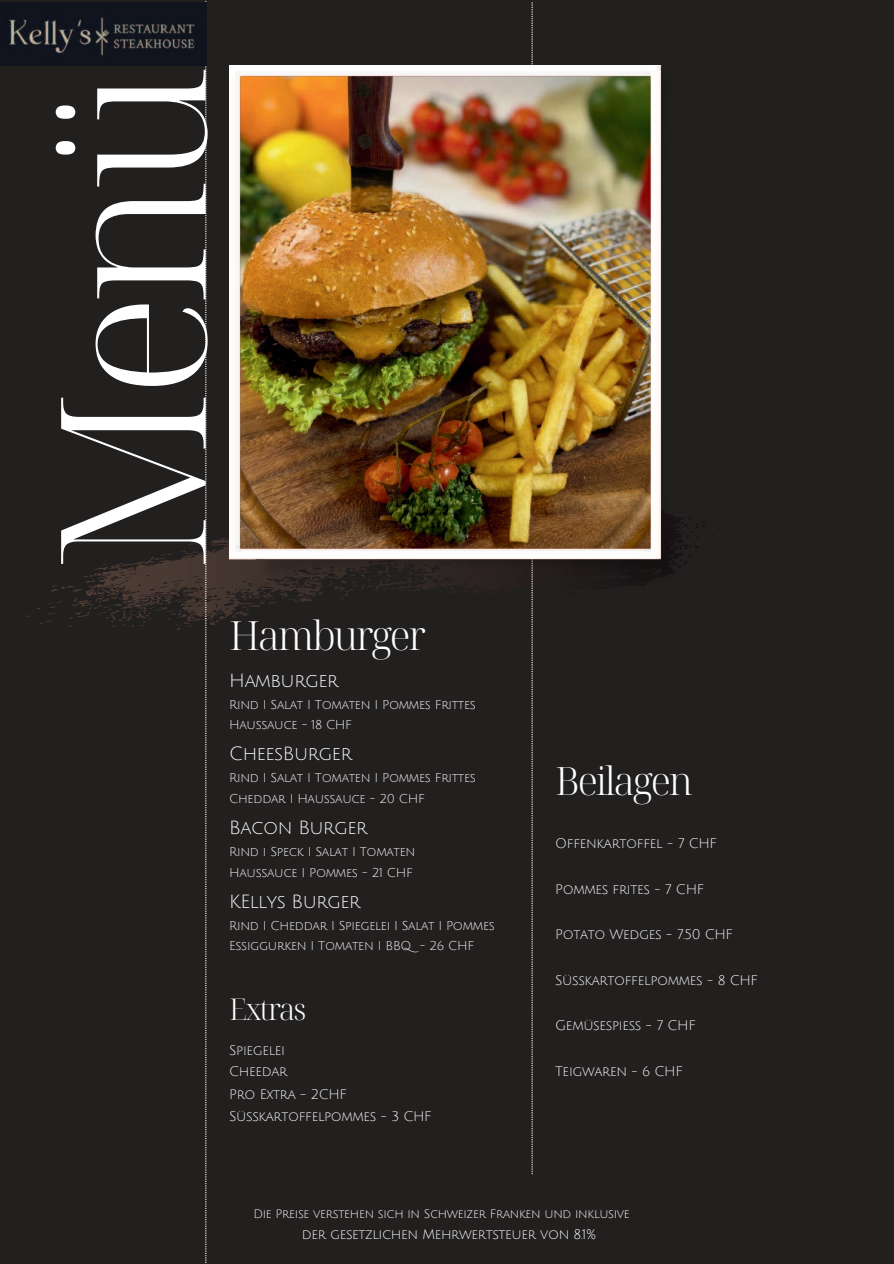
<style>
.page{position:relative;width:894px;height:1264px;background:#fff}
.page>*{position:absolute;margin:0;border:0;box-sizing:border-box;transform-origin:0 0}
.t1{font:300 202.2px "Noto Serif Display";color:#fff}
.t2{font:300 40.2px "Noto Serif Display";letter-spacing:-.06em;color:#fff}
.t3{font:300 39px "Noto Serif Display";letter-spacing:-.06em;color:#fff}
.t4{font:300 29.85px "Noto Serif Display";letter-spacing:-.06em;color:#fff}
.t5{font:18.6px "Julius Sans One";letter-spacing:-.025em;color:#fff}
.t6{font:13.5px/22px "Julius Sans One";letter-spacing:-.025em;color:#fff}
.t7{font:12.45px/20.7px "Julius Sans One";letter-spacing:-.025em;color:#fff}
.t8{font:12px "Julius Sans One";letter-spacing:-.025em;color:#fff}
</style>
<div class="page">
<div style="left:0;top:0;width:893px;height:1263px;background:#221f1f"></div>
<img style="left:51px;top:494px;width:654px;height:97px">
<svg style="left:531px;top:2px;width:1px;height:1172px"></svg>
<svg style="left:205px;top:0;width:1px;height:1263px"></svg>
<img style="left:230px;top:65px;width:449px;height:519px">
<img style="left:0;top:2px;width:206px;height:63px">
<h1 class="t1" style="left:-4px;top:572px;width:508px;rotate:-90deg">Menü</h1>
<h2 class="t2" style="left:229px;top:608px;width:198px">Hamburger</h2>
<h3 class="t5" style="left:229px;top:670px;width:111px">Hamburger</h3>
<p class="t7" style="left:229px;top:694px;width:248px">Rind I Salat I Tomaten I Pommes Frittes<br>Haussauce - 18 CHF</p>
<h3 class="t5" style="left:229px;top:744px;width:124px">CheesBurger</h3>
<p class="t7" style="left:229px;top:768px;width:248px">Rind I Salat I Tomaten I Pommes Frittes<br>Cheddar I Haussauce - 20 CHF</p>
<h3 class="t5" style="left:229px;top:817px;width:140px">Bacon Burger</h3>
<p class="t7" style="left:229px;top:841px;width:187px">Rind i Speck I Salat I Tomaten<br>Haussauce I Pommes - 21 CHF</p>
<h3 class="t5" style="left:229px;top:891px;width:133px">KEllys Burger</h3>
<p class="t7" style="left:229px;top:915px;width:267px">Rind I Cheddar I Spiegelei I Salat I Pommes<br>Essiggurken I Tomaten I BBQ- 26 CHF</p>
<h3 class="t4" style="left:229px;top:988px;width:79px">Extras</h3>
<p class="t6" style="left:229px;top:1039px;width:204px">Spiegelei<br>Cheedar<br>Pro Extra - 2CHF<br>Süsskartoffelpommes - 3 CHF</p>
<h3 class="t3" style="left:555px;top:754px;width:139px">Beilagen</h3>
<p class="t6" style="left:555px;top:832px;width:163px">Offenkartoffel - 7 CHF</p>
<p class="t6" style="left:555px;top:878px;width:150px">Pommes frites - 7 CHF</p>
<p class="t6" style="left:555px;top:923px;width:179px">Potato Wedges - 7.50 CHF</p>
<p class="t6" style="left:555px;top:969px;width:204px">Süsskartoffelpommes - 8 CHF</p>
<p class="t6" style="left:555px;top:1015px;width:142px">Gemüsespiess - 7 CHF</p>
<p class="t6" style="left:555px;top:1060px;width:129px">Teigwaren - 6 CHF</p>
<p class="t8" style="left:253px;top:1207px;width:378px">Die Preise verstehen sich in Schweizer Franken und inklusive</p>
<p class="t6" style="left:301px;top:1223px;width:296px">der gesetzlichen Mehrwertsteuer von 8.1%</p>
</div>
